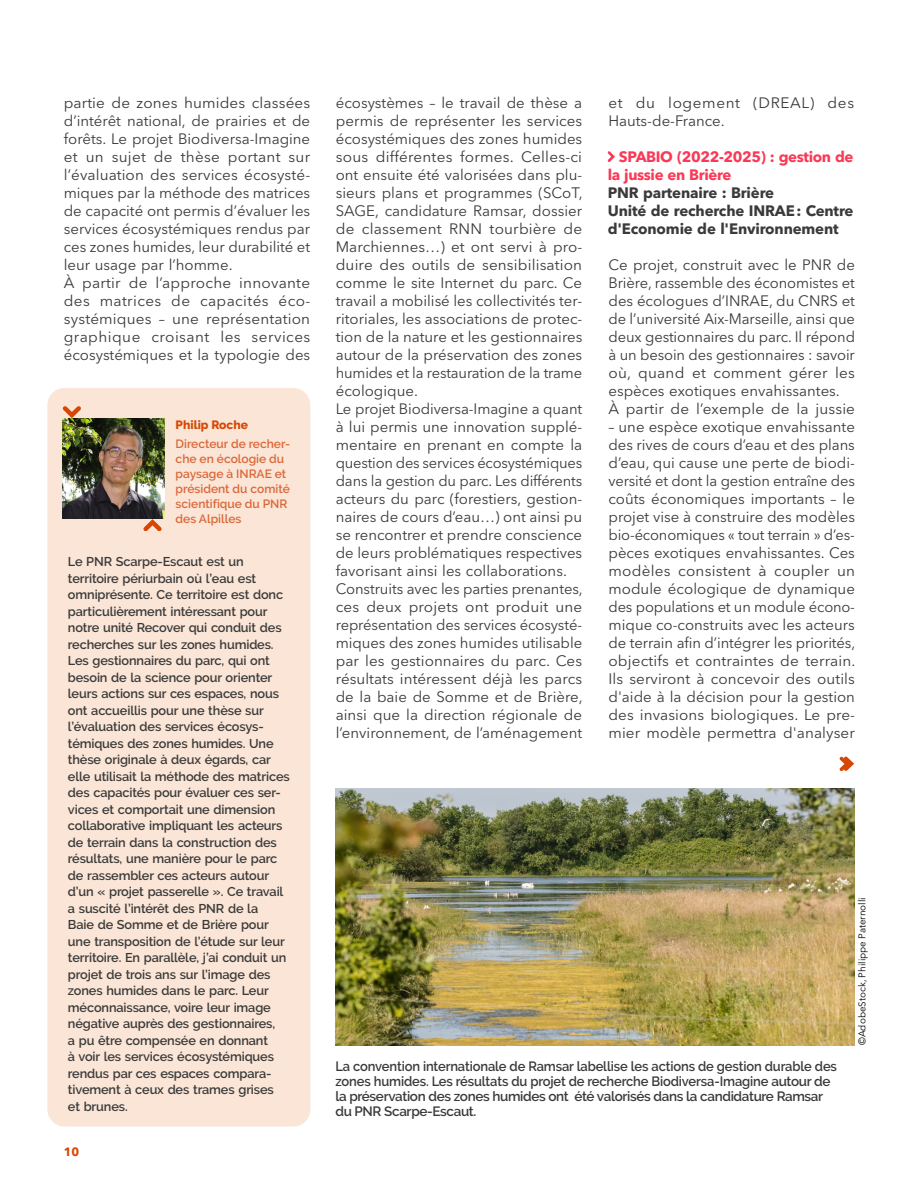
<style>
.page{position:relative;width:918px;height:1188px;background:#fff}
.page>*{position:absolute;margin:0;border:0;box-sizing:border-box;transform-origin:0 0}
.t1{font:15px/18px "Avenir Next LT Pro";color:#3a3a39}
.t2{font:700 15px/18px "Avenir Next LT Pro";letter-spacing:-.01em;color:#3a3a39}
.t3{font:700 15px/18px "Avenir Next LT Pro";letter-spacing:-.025em;color:#fb3957}
.t4{font:15px/18px "Avenir Next LT Pro";letter-spacing:.04em;color:#3a3a39}
.t5{font:600 13.5px/15px "Raleway";letter-spacing:-.01em;color:#3a3a39;scale:.96 1}
.t6{font:600 12.75px/16.5px "Raleway";letter-spacing:-.01em;color:#3a3a39}
.t7{font:600 12px/15px "Raleway";color:#db6738}
.t8{font:800 12px "Raleway";color:#d64703}
.t9{font:700 12px "Avenir Next LT Pro";color:#d64703}
.t10{font:9.75px "Avenir Next LT Pro";color:#000}
</style>
<div class="page">
<svg style="left:608px;top:151px;width:7px;height:11px"></svg>
<div style="left:47px;top:388px;width:263px;height:739px;background:#fae5d7;border-radius:17px"></div>
<img style="left:63px;top:418px;width:102px;height:101px">
<svg style="left:143px;top:519px;width:19px;height:12px"></svg>
<svg style="left:63px;top:406px;width:18px;height:12px"></svg>
<img style="left:336px;top:788px;width:518px;height:257px">
<svg style="left:839px;top:756px;width:15px;height:15px"></svg>
<p class="t1" style="left:64px;top:94px;width:248px">partie de zones humides classées d’intérêt national, de prairies et de forêts. Le projet Biodiversa-Imagine et un sujet de thèse portant sur l’évaluation des services écosysté&shy;miques par la méthode des matrices de capacité ont permis d’évaluer les services écosystémiques rendus par ces zones humides, leur durabilité et leur usage par l’homme.<br>À partir de l’approche innovante des matrices de capacités éco&shy;systémiques – une représentation graphique croisant les services écosystémiques et la typologie des</p>
<p class="t8" style="left:176px;top:418px;width:74px">Philip Roche</p>
<p class="t7" style="left:176px;top:437px;width:116px">Directeur de recher&shy;che en écologie du paysage à INRAE et président du comité scientifique du PNR des Alpilles</p>
<p class="t6" style="left:68px;top:554px;width:223px">Le PNR Scarpe-Escaut est un territoire périurbain où l’eau est omniprésente. Ce territoire est donc particulièrement intéressant pour notre unité Recover qui conduit des recherches sur les zones humides.<br>Les gestionnaires du parc, qui ont besoin de la science pour orienter leurs actions sur ces espaces, nous ont accueillis pour une thèse sur l’évaluation des services écosys&shy;témiques des zones humides. Une thèse originale à deux égards, car elle utilisait la méthode des matrices des capacités pour évaluer ces ser&shy;vices et comportait une dimension collaborative impliquant les acteurs de terrain dans la construction des résultats, une manière pour le parc de rassembler ces acteurs autour d’un « projet passerelle ». Ce travail a suscité l’intérêt des PNR de la<br>Baie de Somme et de Brière pour une transposition de l’étude sur leur territoire. En parallèle, j’ai conduit un projet de trois ans sur l’image des zones humides dans le parc. Leur méconnaissance, voire leur image négative auprès des gestionnaires,<br>a pu être compensée en donnant<br>à voir les services écosystémiques rendus par ces espaces compara&shy;tivement à ceux des trames grises<br>et brunes.</p>
<p class="t9" style="left:64px;top:1144px;width:17px">10</p>
<p class="t1" style="left:336px;top:94px;width:249px">écosystèmes – le travail de thèse a permis de représenter les services écosystémiques des zones humides sous différentes formes. Celles-ci ont ensuite été valorisées dans plu&shy;sieurs plans et programmes (SCoT, SAGE, candidature Ramsar, dossier de classement RNN tourbière de Marchiennes…) et ont servi à pro&shy;duire des outils de sensibilisation comme le site Internet du parc. Ce travail a mobilisé les collectivités ter&shy;ritoriales, les associations de protec&shy;tion de la nature et les gestionnaires autour de la préservation des zones humides et la restauration de la trame écologique.<br>Le projet Biodiversa-Imagine a quant à lui permis une innovation supplé&shy;mentaire en prenant en compte la question des services écosystémiques dans la gestion du parc. Les différents acteurs du parc (forestiers, gestion&shy;naires de cours d’eau…) ont ainsi pu se rencontrer et prendre conscience de leurs problématiques respectives favorisant ainsi les collaborations.<br>Construits avec les parties prenantes, ces deux projets ont produit une représentation des services écosysté&shy;miques des zones humides utilisable par les gestionnaires du parc. Ces résultats intéressent déjà les parcs de la baie de Somme et de Brière, ainsi que la direction régionale de l’environnement, de l’aménagement</p>
<p class="t4" style="left:608px;top:94px;width:247px">et du logement (DREAL) des<br>Hauts-de-France.</p>
<p class="t3" style="left:608px;top:148px;width:247px;text-indent:11px">SPABIO (2022-2025) : gestion de la jussie en Brière</p>
<p class="t2" style="left:608px;top:184px;width:247px">PNR partenaire : Brière<br>Unité de recherche INRAE: Centre d'Economie de l'Environnement</p>
<p class="t1" style="left:608px;top:256px;width:248px">Ce projet, construit avec le PNR de Brière, rassemble des économistes et des écologues d’INRAE, du CNRS et de l’université Aix-Marseille, ainsi que deux gestionnaires du parc. Il répond à un besoin des gestionnaires : savoir où, quand et comment gérer les espèces exotiques envahissantes.<br>À partir de l’exemple de la jussie</p>
<p class="t1" style="left:608px;top:418px;width:248px;text-align:justify">– une espèce exotique envahissante des rives de cours d’eau et des plans d’eau, qui cause une perte de biodi&shy;versité et dont la gestion entraîne des coûts économiques importants – le projet vise à construire des modèles bio-économiques « tout terrain » d’es&shy;pèces exotiques envahissantes. Ces modèles consistent à coupler un module écologique de dynamique des populations et un module écono&shy;mique co-construits avec les acteurs de terrain afin d’intégrer les priorités, objectifs et contraintes de terrain.<br>Ils serviront à concevoir des outils d'aide à la décision pour la gestion des invasions biologiques. Le pre&shy;mier modèle permettra d'analyser</p>
<p class="t10" style="left:856px;top:1045px;width:149px;rotate:-90deg">©AdobeStock, Philippe Paternolli</p>
<p class="t5" style="left:335px;top:1059px;width:524px">La convention internationale de Ramsar labellise les actions de gestion durable des zones humides. Les résultats du projet de recherche Biodiversa-Imagine autour de la préservation des zones humides ont été valorisés dans la candidature Ramsar du PNR Scarpe-Escaut.</p>
</div>
